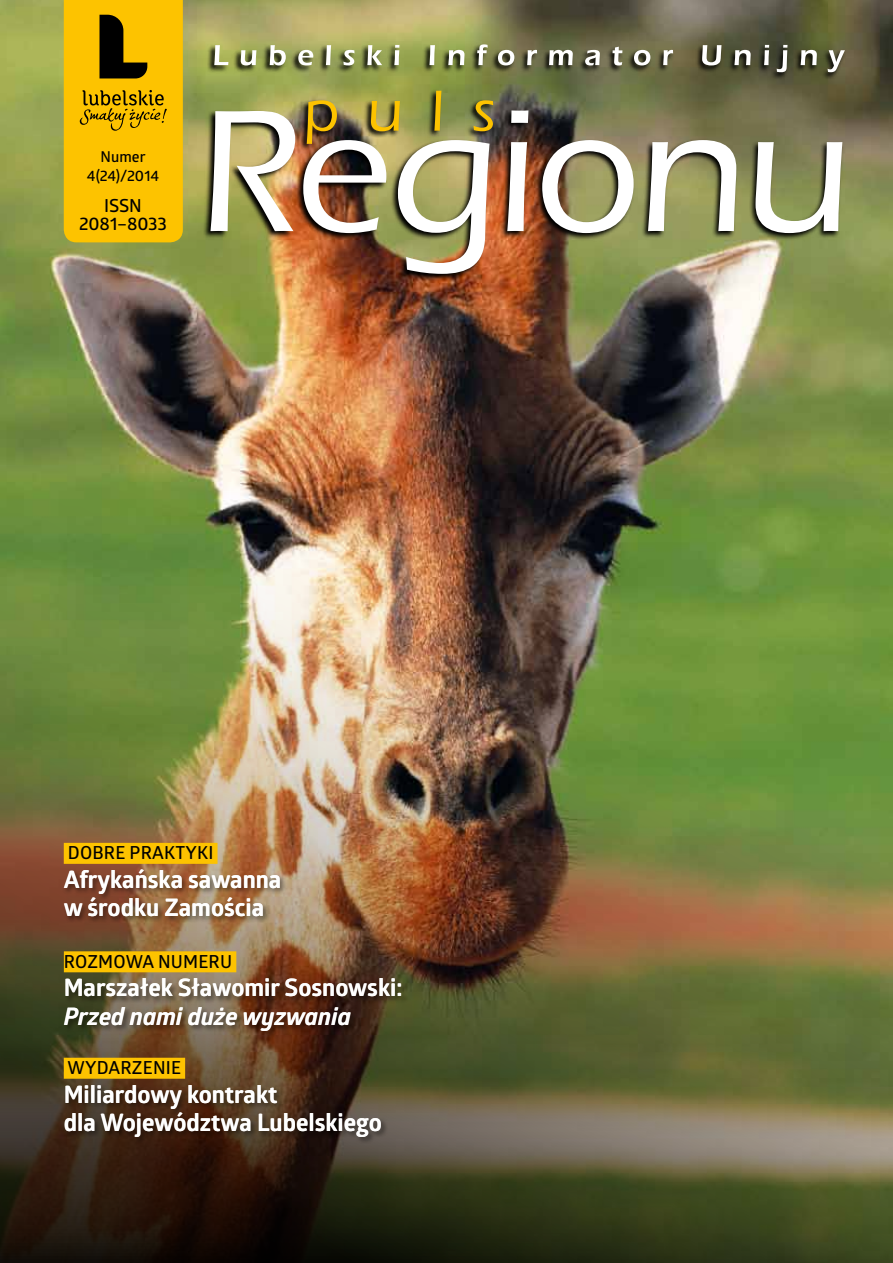
<style>
.page{position:relative;width:893px;height:1263px;background:#fff}
.page>*{position:absolute;margin:0;border:0;box-sizing:border-box;transform-origin:0 0}
.t1{font:700 24px/28.5px "Glober";color:#fff}
.t2{font:italic 700 24px "Glober";color:#fff}
.t3{font:600 18px/18px "Glober";letter-spacing:.01em;color:#000;text-align:center}
.t4{font:600 15px/19.2px "Glober";color:#000;text-align:center}
</style>
<div class="page">
<img style="left:0;top:0;width:893px;height:418px">
<img style="left:0;top:418px;width:893px;height:845px">
<div style="left:63px;top:868px;width:224px;height:56px;background:#000;opacity:.5"></div>
<svg style="left:207px;top:43px;width:639px;height:37px;background:#797f46"></svg>
<svg style="left:214px;top:44px;width:631px;height:28px;background:#848860"></svg>
<img style="left:203px;top:89px;width:641px;height:192px">
<img style="left:210px;top:110px;width:632px;height:164px">
<img style="left:307px;top:91px;width:186px;height:53px">
<svg style="left:64px;top:0;width:119px;height:242px;background:#e7b200"></svg>
<div style="left:63px;top:977px;width:345px;height:61px;background:#000;opacity:.5"></div>
<div style="left:63px;top:1084px;width:325px;height:60px;background:#000;opacity:.5"></div>
<div style="left:64px;top:843px;width:153px;height:21px;background:#fdc300"></div>
<div style="left:64px;top:951px;width:172px;height:21px;background:#fdc300"></div>
<div style="left:64px;top:1058px;width:121px;height:21px;background:#fdc300"></div>
<p class="t4" style="left:87px;top:146px;width:74px">NUMER<br>4(24)/2014</p>
<p class="t3" style="left:79px;top:196px;width:89px">ISSN<br>2081–8033</p>
<p class="t3" style="left:68px;top:843px;width:144px">DOBRE PRAKTYKI</p>
<p class="t1" style="left:64px;top:865px;width:219px">Afrykańska sawanna w środku Zamościa</p>
<p class="t3" style="left:64px;top:952px;width:170px">ROZMOWA N UMERU</p>
<p class="t1" style="left:64px;top:973px;width:340px">Marszałek Sławomir Sosnowski:</p>
<p class="t2" style="left:64px;top:1000px;width:289px">Przed nami duże wyzwania</p>
<p class="t3" style="left:68px;top:1058px;width:115px">WYDARZENI E</p>
<p class="t1" style="left:64px;top:1079px;width:320px">Miliardowy kontrakt<br>dla Województwa Lubelskiego</p>
</div>
